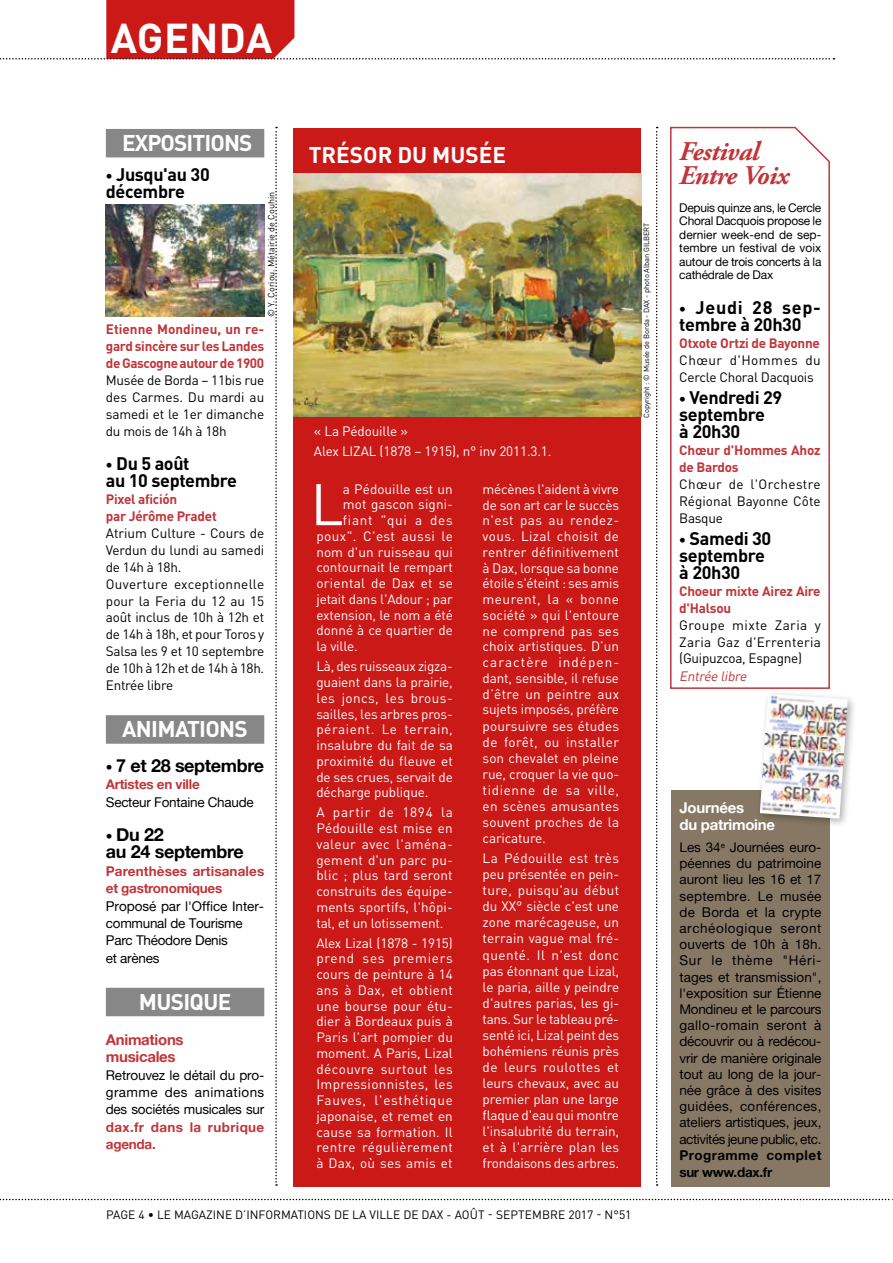
<style>
.page{position:relative;width:893px;height:1263px;background:#fff}
.page>*{position:absolute;margin:0;border:0;box-sizing:border-box;transform-origin:0 0}
.t1{font:57.75px "DINOT";color:#fff}
.t2{font:700 41.25px "DINOT";letter-spacing:.01em;color:#fff}
.t3{font:italic 700 27px/24px "Adobe Garamond Pro";letter-spacing:-.02em;color:#c1353a}
.t4{font:700 22.5px "DINOT";letter-spacing:-.03em;color:#fff}
.t5{font:700 22.5px "DINOT";color:#fff}
.t6{font:700 18px/17px "DINOT";letter-spacing:-.02em;color:#000}
.t7{font:18px/17.4px "Alte Haas Grotesk Bold";letter-spacing:-.02em;color:#000}
.t8{font:15px/17.4px "Alte Haas Grotesk Bold";letter-spacing:-.02em;color:#fff}
.t9{font:15px/17.4px "Alte Haas Grotesk Bold";letter-spacing:-.02em;color:#c1353a}
.t10{font:13.5px/15.8px "DINOT";color:#fff;text-align:justify}
.t11{font:13.5px/16.2px "Alte Haas Grotesk";letter-spacing:-.02em;color:#000;text-align:justify}
.t12{font:13.5px/17px "DINOT";letter-spacing:-.01em;color:#000;text-align:justify}
.t13{font:700 13.5px/17px "DINOT";letter-spacing:-.02em;color:#c1353a}
.t14{font:13.5px/17.4px "Alte Haas Grotesk Bold";letter-spacing:.01em;color:#c1353a}
.t15{font:13.5px/17.4px "Alte Haas Grotesk Bold";letter-spacing:.03em;color:#000}
.t16{font:13.5px "DINOT";letter-spacing:.035em;color:#fff}
.t17{font:13.5px "DINOT";letter-spacing:.025em;color:#fff}
.t18{font:13.5px "Alte Haas Grotesk Bold";letter-spacing:-.02em;color:#c1353a}
.t19{font:13.5px "DINOT";letter-spacing:.05em;color:#fff}
.t20{font:italic 13.5px "DINOT";color:#c1353a}
.t21{font:12px/13.5px "Alte Haas Grotesk";letter-spacing:-.02em;color:#000;text-align:justify}
.t22{font:12px "DINOT";color:#000}
.t23{font:9px "DINOT";color:#000}
.t24{font:7.5px "DINOT";letter-spacing:-.01em;color:#000}
.s1{font-family:"Alte Haas Grotesk";font-weight:400;font-size:13.5px}
.s2{font-family:"Alte Haas Grotesk";font-size:13.5px}
</style>
<div class="page">
<svg style="left:0;top:1199px;width:893px;height:1px"></svg>
<svg style="left:0;top:0;width:834px;height:60px"></svg>
<div style="left:294px;top:128px;width:347px;height:1058px;background:#cb1917"></div>
<svg style="left:275px;top:127px;width:2px;height:1059px"></svg>
<svg style="left:656px;top:127px;width:2px;height:1059px"></svg>
<img style="left:294px;top:174px;width:347px;height:243px">
<div style="left:106px;top:129px;width:158px;height:28px;background:#878787"></div>
<div style="left:106px;top:715px;width:158px;height:29px;background:#878787"></div>
<div style="left:106px;top:988px;width:158px;height:28px;background:#878787"></div>
<img style="left:106px;top:205px;width:159px;height:112px">
<div style="left:671px;top:790px;width:159px;height:397px;background:#877865"></div>
<svg style="left:670px;top:126px;width:160px;height:563px"></svg>
<div style="left:756px;top:690px;width:101px;height:138px;background:#000;opacity:.3"></div>
<img style="left:760px;top:694px;width:88px;height:125px">
<h2 class="t2" style="left:111px;top:11px;width:163px">AGENDA</h2>
<h3 class="t4" style="left:122px;top:128px;width:132px">EXPOSITIONS</h3>
<h3 class="t6" style="left:106px;top:166px;width:105px"><span class="s1">•</span> Jusqu'au 30 décembre</h3>
<p class="t23" style="left:265px;top:317px;width:126px;rotate:-90deg">© Y. Coriou. Métairie de Couhin</p>
<p class="t13" style="left:106px;top:320px;width:160px;text-align:justify">Etienne Mondineu, un re&shy;gard sincère sur les Landes de Gascogne autour de 1900</p>
<p class="t12" style="left:106px;top:371px;width:160px">Musée de Borda – 11bis rue des Carmes. Du mardi au samedi et le 1er dimanche du mois de 14h à 18h</p>
<h3 class="t6" style="left:106px;top:454px;width:133px"><span class="s1">•</span> Du 5 août<br>au 10 septembre</h3>
<p class="t13" style="left:106px;top:490px;width:112px">Pixel afición<br>par Jérôme Pradet</p>
<p class="t12" style="left:106px;top:524px;width:160px;text-align:left">Atrium Culture - Cours de<br>Verdun du lundi au samedi de 14h à 18h.<br>Ouverture exceptionnelle pour la Feria du 12 au 15 août inclus de 10h à 12h et de 14h à 18h, et pour Toros y<br>Salsa les 9 et 10 septembre de 10h à 12h et de 14h à 18h.<br>Entrée libre</p>
<h3 class="t4" style="left:122px;top:714px;width:127px">ANIMATIONS</h3>
<h3 class="t7" style="left:106px;top:756px;width:160px"><span class="s2">•</span> 7 et 28 septembre</h3>
<p class="t18" style="left:106px;top:776px;width:95px">Artistes en ville</p>
<p class="t11" style="left:106px;top:793px;width:149px">Secteur Fontaine Chaude</p>
<h3 class="t7" style="left:106px;top:825px;width:139px"><span class="s2">•</span> Du 22<br>au 24 septembre</h3>
<p class="t14" style="left:106px;top:862px;width:160px">Parenthèses artisanales et gastronomiques</p>
<p class="t11" style="left:106px;top:897px;width:160px;line-height:17.4px;text-align:left">Proposé par l'Office Inter&shy;communal de Tourisme<br>Parc Théodore Denis<br>et arènes</p>
<h3 class="t4" style="left:139px;top:987px;width:94px">MUSIQUE</h3>
<p class="t9" style="left:106px;top:1030px;width:79px">Animations musicales</p>
<p class="t11" style="left:106px;top:1066px;width:160px;line-height:17.4px">Retrouvez le détail du pro&shy;gramme des animations des sociétés musicales sur</p>
<p class="t14" style="left:106px;top:1118px;width:160px">dax.fr dans la rubrique agenda.</p>
<h3 class="t5" style="left:309px;top:140px;width:199px">TRÉSOR DU MUSÉE</h3>
<p class="t10" style="left:314px;top:421px;width:239px;line-height:20px">« La Pédouille »<br>Alex LIZAL (1878 – 1915), n° inv 2011.3.1.</p>
<h1 class="t1" style="left:310px;top:468px;width:35px">L</h1>
<p class="t10" style="left:343px;top:481px;width:111px">a Pédouille est un</p>
<p class="t10" style="left:343px;top:496px;width:111px">mot gascon signi-</p>
<p class="t19" style="left:343px;top:512px;width:111px">fiant "qui a des</p>
<p class="t16" style="left:316px;top:528px;width:138px">poux". C'est aussi le</p>
<p class="t10" style="left:316px;top:544px;width:138px">nom d'un ruisseau qui</p>
<p class="t10" style="left:316px;top:559px;width:138px">contournait le rempart</p>
<p class="t17" style="left:316px;top:575px;width:138px">oriental de Dax et se</p>
<p class="t10" style="left:316px;top:591px;width:138px">jetait dans l'Adour ; par</p>
<p class="t10" style="left:316px;top:607px;width:138px">extension, le nom a été</p>
<p class="t10" style="left:316px;top:622px;width:138px">donné à ce quartier de</p>
<p class="t10" style="left:316px;top:638px;width:43px">la ville.</p>
<p class="t10" style="left:316px;top:658px;width:138px">Là, des ruisseaux zigza&shy;guaient dans la prairie, les joncs, les brous&shy;sailles, les arbres pros&shy;péraient. Le terrain, insalubre du fait de sa proximité du fleuve et de ses crues, servait de décharge publique.</p>
<p class="t10" style="left:316px;top:804px;width:138px">A partir de 1894 la Pédouille est mise en valeur avec l'aména&shy;gement d'un parc pu&shy;blic ; plus tard seront construits des équipe&shy;ments sportifs, l'hôpi&shy;tal, et un lotissement.</p>
<p class="t10" style="left:316px;top:935px;width:138px">Alex Lizal (1878 - 1915) prend ses premiers cours de peinture à 14 ans à Dax, et obtient une bourse pour étu&shy;dier à Bordeaux puis à Paris l'art pompier du moment. A Paris, Lizal découvre surtout les Impressionnistes, les Fauves, l'esthétique japonaise, et remet en cause sa formation. Il rentre régulièrement à Dax, où ses amis et</p>
<p class="t10" style="left:483px;top:481px;width:138px">mécènes l'aident à vivre de son art car le succès n'est pas au rendez&shy;vous. Lizal choisit de rentrer définitivement à Dax, lorsque sa bonne étoile s'éteint : ses amis meurent, la « bonne société » qui l'entoure ne comprend pas ses choix artistiques. D’un caractère indépen&shy;dant, sensible, il refuse d’être un peintre aux sujets imposés, préfère poursuivre ses études de forêt, ou installer son chevalet en pleine rue, croquer la vie quo&shy;tidienne de sa ville, en scènes amusantes souvent proches de la caricature.</p>
<p class="t10" style="left:483px;top:850px;width:138px">La Pédouille est très peu présentée en pein&shy;ture, puisqu'au début du XX° siècle c'est une zone marécageuse, un terrain vague mal fré&shy;quenté. Il n'est donc pas étonnant que Lizal, le paria, aille y peindre d'autres parias, les gi&shy;tans. Sur le tableau pré&shy;senté ici, Lizal peint des bohémiens réunis près de leurs roulottes et leurs chevaux, avec au premier plan une large flaque d'eau qui montre l'insalubrité du terrain, et à l'arrière plan les frondaisons des arbres.</p>
<p class="t24" style="left:642px;top:418px;width:196px;rotate:-90deg">Copyright : © Musée de Borda - DAX - photo Alban GILBERT</p>
<p class="t22" style="left:106px;top:1207px;width:527px">PAGE 4 • LE MAGAZINE D’INFORMATIONS DE LA VILLE DE DAX - AOÛT - SEPTEMBRE 2017 - N°51</p>
<h3 class="t3" style="left:679px;top:140px;width:111px">Festival<br>Entre Voix</h3>
<p class="t21" style="left:679px;top:201px;width:144px">Depuis quinze ans, le Cercle Choral Dacquois propose le dernier week-end de sep&shy;tembre un festival de voix autour de trois concerts à la cathédrale de Dax</p>
<h3 class="t6" style="left:679px;top:299px;width:143px"><span class="s1">•</span> Jeudi 28 sep&shy;tembre à 20h30</h3>
<p class="t13" style="left:679px;top:334px;width:142px">Otxote Ortzi de Bayonne</p>
<p class="t12" style="left:679px;top:351px;width:143px;line-height:17.4px">Chœur d'Hommes du<br>Cercle Choral Dacquois</p>
<h3 class="t6" style="left:679px;top:388px;width:104px"><span class="s1">•</span> Vendredi 29 septembre<br>à 20h30</h3>
<p class="t13" style="left:679px;top:441px;width:143px">Chœur d'Hommes Ahoz de Bardos</p>
<p class="t12" style="left:679px;top:475px;width:143px">Chœur de l'Orchestre Régional Bayonne Côte Basque</p>
<h3 class="t6" style="left:679px;top:529px;width:94px"><span class="s1">•</span> Samedi 30 septembre à 20h30</h3>
<p class="t13" style="left:679px;top:582px;width:143px">Choeur mixte Airez Aire d'Halsou</p>
<p class="t12" style="left:679px;top:616px;width:143px">Groupe mixte Zaria y Zaria Gaz d'Errenteria (Guipuzcoa, Espagne)</p>
<p class="t20" style="left:679px;top:667px;width:72px">Entrée libre</p>
<p class="t8" style="left:679px;top:799px;width:97px">Journées<br>du patrimoine</p>
<p class="t11" style="left:679px;top:839px;width:143px">Les 34<sup>e</sup> Journées euro&shy;péennes du patrimoine auront lieu les 16 et 17 septembre. Le musée de Borda et la crypte archéologique seront ouverts de 10h à 18h.<br>Sur le thème "Héri&shy;tages et transmission", l'exposition sur Étienne Mondineu et le parcours gallo-romain seront à découvrir ou à redécou&shy;vrir de manière originale tout au long de la jour&shy;née grâce à des visites guidées, conférences, ateliers artistiques, jeux, activités jeune public, etc.</p>
<p class="t15" style="left:679px;top:1146px;width:143px">Programme complet sur www.dax.fr</p>
</div>
